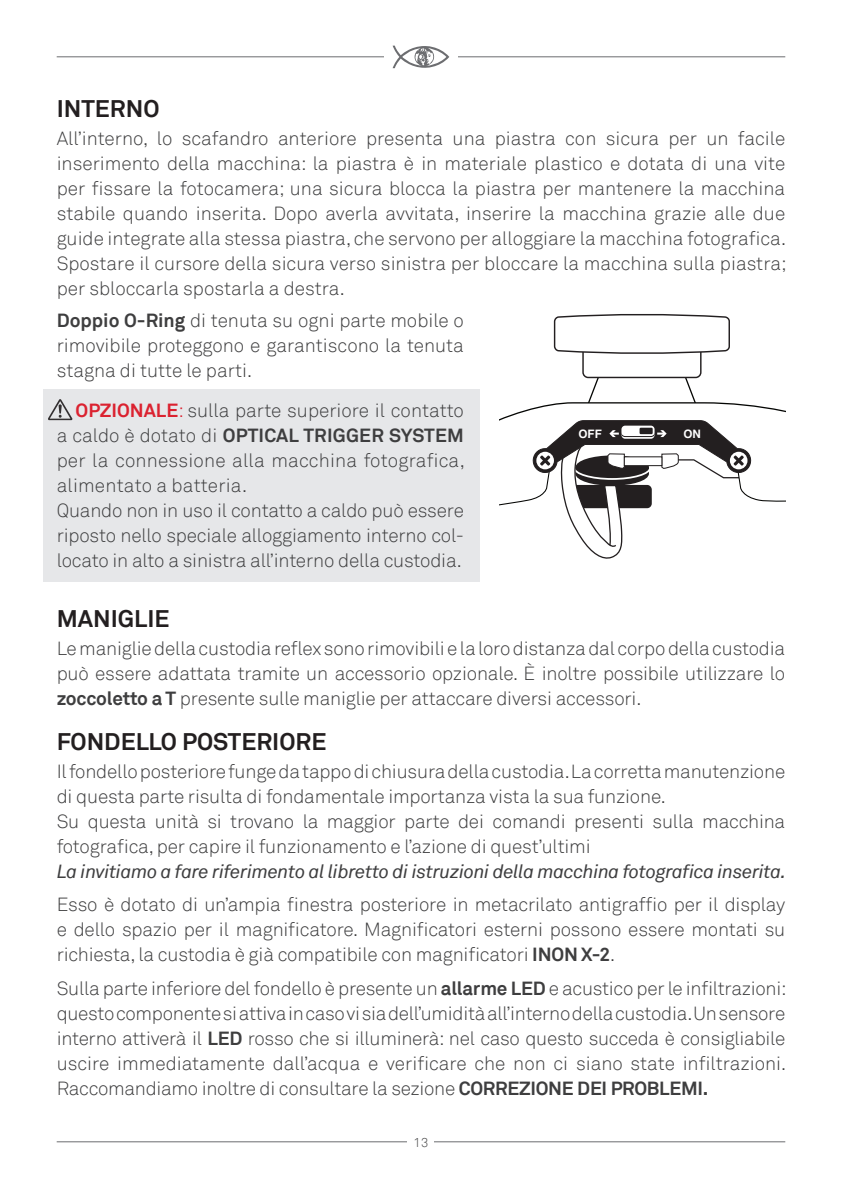
<style>
.page{position:relative;width:842px;height:1191px;background:#fff}
.page>*{position:absolute;margin:0;border:0;box-sizing:border-box;transform-origin:0 0}
.t1{font:700 24px "Akkurat";color:#231f20}
.t2{font:300 19px/25px "Akkurat";letter-spacing:-.01em;color:#3e3e3f;text-align:justify}
.t3{font:italic 19px "Akkurat";letter-spacing:-.02em;color:#3e3e3f}
.t4{font:300 13px "Akkurat";color:#3e3e3f}
.t5{font:700 11.6px "Helvetica";color:#fff}
.s1{font-weight:700}
.s2{font-weight:700;color:#db2230}
.s3{color:#db2230}
</style>
<div class="page">
<hr style="left:57px;top:1141px;width:728px;height:1px;background:#6c6d70">
<hr style="left:57px;top:56px;width:728px;height:1px;background:#6c6d70">
<div style="left:384px;top:35px;width:74px;height:44px;background:#fff"></div>
<svg style="left:393px;top:45px;width:56px;height:24px"></svg>
<div style="left:408px;top:1137px;width:26px;height:9px;background:#fff"></div>
<div style="left:43px;top:389px;width:436px;height:193px;background:#e6e7e9"></div>
<svg style="left:48px;top:399px;width:24px;height:21px"></svg>
<svg style="left:587px;top:378px;width:110px;height:23px"></svg>
<svg style="left:500px;top:401px;width:285px;height:18px"></svg>
<div style="left:582px;top:335px;width:119px;height:43px;border:1px solid #231f20;border-radius:5px"></div>
<svg style="left:553px;top:314px;width:177px;height:41px"></svg>
<svg style="left:499px;top:419px;width:286px;height:140px"></svg>
<div style="left:624px;top:457px;width:38px;height:8px;background:#fff"></div>
<div style="left:624px;top:456px;width:38px;height:10px;border:1px solid #231f20"></div>
<div style="left:639px;top:428px;width:14px;height:6px;background:#231f20"></div>
<p class="t1" style="left:57px;top:93px;width:104px">INTERNO</p>
<p class="t2" style="left:57px;top:126px;width:731px">All’interno, lo scafandro anteriore presenta una piastra con sicura per un facile inserimento della macchina: la piastra è in materiale plastico e dotata di una vite per fissare la fotocamera; una sicura blocca la piastra per mantenere la macchina stabile quando inserita. Dopo averla avvitata, inserire la macchina grazie alle due guide integrate alla stessa piastra, che servono per alloggiare la macchina fotografica.<br>Spostare il cursore della sicura verso sinistra per bloccare la macchina sulla piastra; per sbloccarla spostarla a destra.</p>
<p class="t2" style="left:57px;top:308px;width:409px"><span class="s1">Doppio O-Ring</span> di tenuta su ogni parte mobile o rimovibile proteggono e garantiscono la tenuta stagna di tutte le parti.</p>
<p class="t2" style="left:57px;top:398px;width:410px;text-align:left;text-indent:19px"><span class="s2">OPZIONALE</span><span class="s3">:</span> sulla parte superiore il contatto a caldo è dotato di <span class="s1">OPTICAL TRIGGER SYSTEM </span>per la connessione alla macchina fotografica, alimentato a batteria.<br>Quando non in uso il contatto a caldo può essere riposto nello speciale alloggiamento interno col&shy;locato in alto a sinistra all’interno della custodia.</p>
<p class="t5" style="left:578px;top:424px;width:25px">OFF</p>
<p class="t5" style="left:683px;top:424px;width:19px">ON</p>
<p class="t1" style="left:57px;top:603px;width:114px">MANIGLIE</p>
<p class="t2" style="left:57px;top:636px;width:730px">Le maniglie della custodia reflex sono rimovibili e la loro distanza dal corpo della custodia può essere adattata tramite un accessorio opzionale. È inoltre possibile utilizzare lo <span class="s1">zoccoletto a T</span> presente sulle maniglie per attaccare diversi accessori.</p>
<p class="t1" style="left:57px;top:727px;width:271px">FONDELLO POSTERIORE</p>
<p class="t2" style="left:57px;top:759px;width:730px;text-align:left">Il fondello posteriore funge da tappo di chiusura della custodia. La corretta manutenzione di questa parte risulta di fondamentale importanza vista la sua funzione.<br>Su questa unità si trovano la maggior parte dei comandi presenti sulla macchina fotografica, per capire il funzionamento e l’azione di quest’ultimi</p>
<p class="t3" style="left:57px;top:860px;width:731px">La invitiamo a fare riferimento al libretto di istruzioni della macchina fotografica inserita.</p>
<p class="t2" style="left:57px;top:892px;width:730px">Esso è dotato di un’ampia finestra posteriore in metacrilato antigraffio per il display e dello spazio per il magnificatore. Magnificatori esterni possono essere montati su richiesta, la custodia è già compatibile con magnificatori <span class="s1">INON X-2</span>.</p>
<p class="t2" style="left:57px;top:975px;width:731px">Sulla parte inferiore del fondello è presente un <span class="s1">allarme LED</span> e acustico per le infiltrazioni: questo componente si attiva in caso vi sia dell’umidità all’interno della custodia. Un sensore interno attiverà il <span class="s1">LED</span> rosso che si illuminerà: nel caso questo succeda è consigliabile uscire immediatamente dall’acqua e verificare che non ci siano state infiltrazioni.<br>Raccomandiamo inoltre di consultare la sezione <span class="s1">CORREZIONE DEI PROBLEMI.</span></p>
<p class="t4" style="left:414px;top:1134px;width:16px">13</p>
</div>
